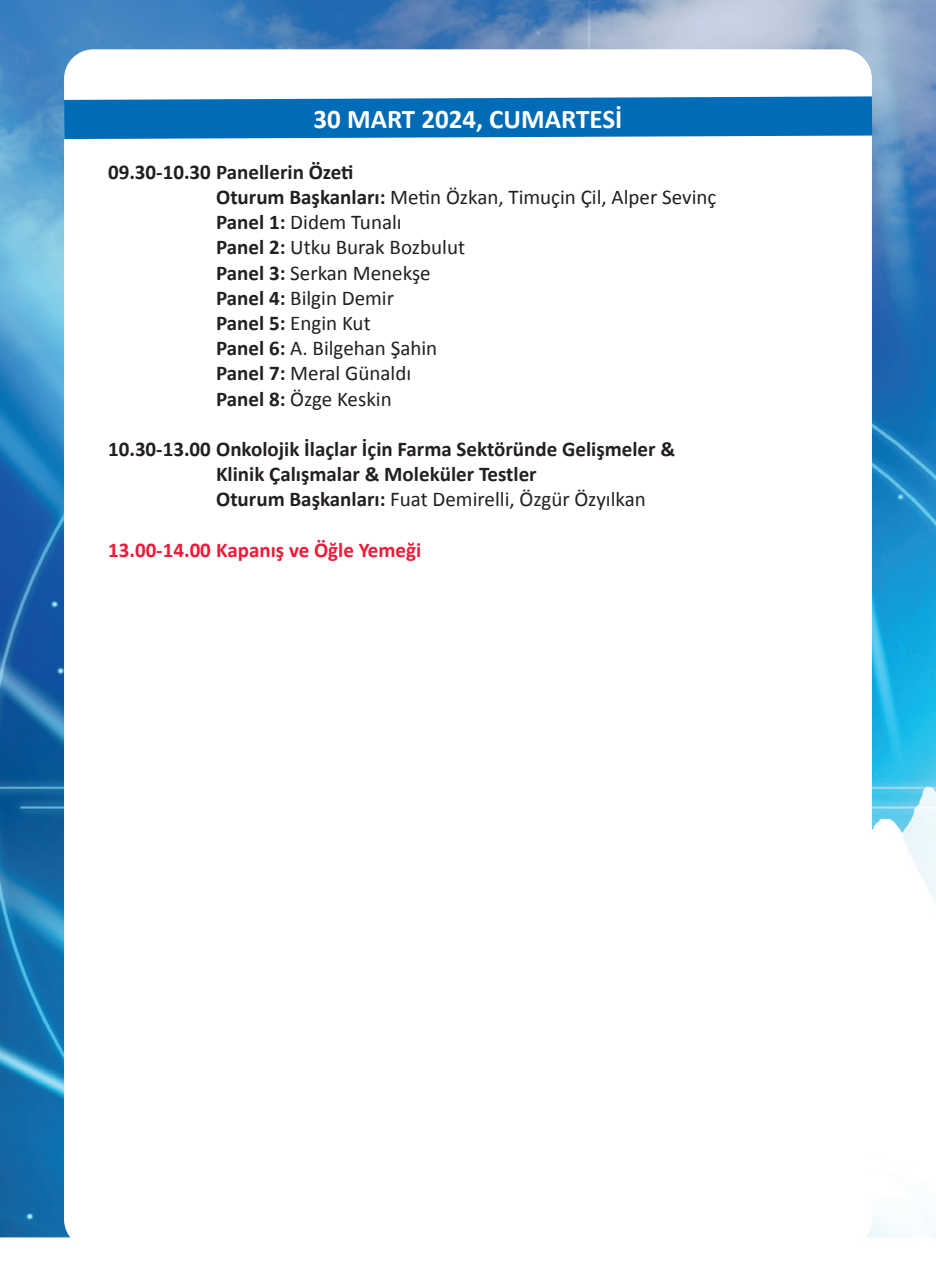
<style>
.page{position:relative;width:936px;height:1276px;background:#fff}
.page>*{position:absolute;margin:0;border:0;box-sizing:border-box;transform-origin:0 0}
.t1{font:700 27px "Calibri";color:#fff}
.t2{font:21px/25.2px "Calibri";color:#231f20}
.t3{font:700 21px/25.2px "Calibri";color:#231f20}
.t4{font:700 21px "Calibri";color:#ed1a38}
.s1{font-weight:700}
.s2{font-weight:400}
</style>
<div class="page">
<img style="left:0;top:0;width:1px;height:1238px">
<img style="left:1px;top:0;width:934px;height:1238px">
<div style="left:64px;top:49px;width:807px;height:1199px;background:#fff;border-radius:29px"></div>
<svg style="left:64px;top:96px;width:808px;height:43px;background:#1778bc"></svg>
<p class="t1" style="left:313px;top:102px;width:310px">30 MART 2024, CUMARTESİ</p>
<p class="t2" style="left:216px;top:159px;width:502px;text-indent:-108px"><span class="s1">09.30-10.30 Panellerin Özeti<br>Oturum Başkanları:</span> Metin Özkan, Timuçin Çil, Alper Sevinç<br><span class="s1">Panel 1:</span> Didem Tunalı<br><span class="s1">Panel 2:</span> Utku Burak Bozbulut<br><span class="s1">Panel 3:</span> Serkan Menekşe<br><span class="s1">Panel 4:</span> Bilgin Demir<br><span class="s1">Panel 5:</span> Engin Kut<br><span class="s1">Panel 6:</span> A. Bilgehan Şahin<br><span class="s1">Panel 7:</span> Meral Günaldı<br><span class="s1">Panel 8:</span> Özge Keskin</p>
<p class="t3" style="left:216px;top:436px;width:460px;text-indent:-108px">10.30-13.00 Onkolojik İlaçlar İçin Farma Sektöründe Gelişmeler &amp;<br>Klinik Çalışmalar &amp; Moleküler Testler<br>Oturum Başkanları: <span class="s2">Fuat Demirelli, Özgür Özyılkan</span></p>
<p class="t4" style="left:108px;top:536px;width:315px">13.00-14.00 Kapanış ve Öğle Yemeği</p>
</div>
